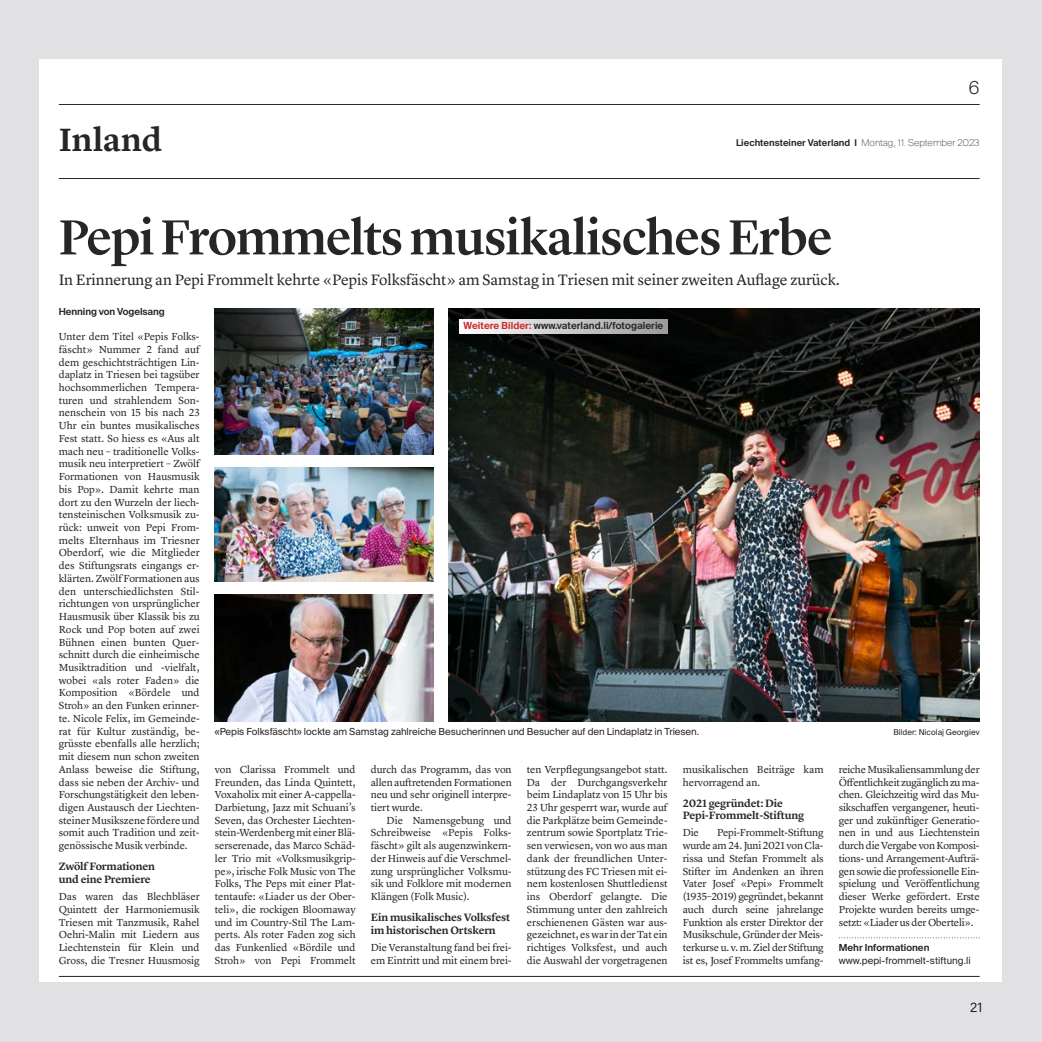
<style>
.page{position:relative;width:1042px;height:1042px;background:#e1e0e2}
.page>*{position:absolute;margin:0;border:0;box-sizing:border-box;transform-origin:0 0}
.t1{font:500 51.1px "Lyon Display";letter-spacing:-.015em;color:#272526}
.t2{font:600 33.43px "Lyon Text";color:#272526}
.t3{font:300 17.85px "Suisse Intl";color:#272526}
.t4{font:15.58px "Lyon Text";letter-spacing:-.005em;color:#272526}
.t5{font:14px "Acumin Variable Concept";color:#000}
.t6{font:600 11.03px/12.8px "Lyon Text";letter-spacing:-.01em;color:#272526}
.t7{font:10.67px/12.8px "Lyon Text";letter-spacing:-.005em;color:#272526;text-align:justify}
.t8{font:600 9.8px "Suisse Intl";letter-spacing:.005em;color:#272526}
.t9{font:9.62px "Suisse Intl";letter-spacing:-.005em;color:#272526}
.t10{font:600 9.62px "Suisse Intl";color:#272526}
.t11{font:600 9.45px "Suisse Intl";color:#272526}
.t12{font:8.05px "Suisse Intl";color:#272526}
.s1{font-weight:100}
.s2{color:#cc262a}
</style>
<div class="page">
<div style="left:40px;top:60px;width:962px;height:922px;background:#fff"></div>
<hr style="left:59px;top:976px;width:920px;height:1px;background:#272526">
<svg style="left:839px;top:937px;width:140px;height:1px"></svg>
<img style="left:449px;top:308px;width:530px;height:414px">
<img style="left:215px;top:308px;width:219px;height:147px">
<img style="left:215px;top:467px;width:219px;height:115px">
<img style="left:215px;top:595px;width:219px;height:127px">
<img style="left:460px;top:319px;width:207px;height:14px">
<hr style="left:59px;top:104px;width:920px;height:1px;background:#272526">
<hr style="left:59px;top:178px;width:920px;height:1px;background:#272526">
<h2 class="t2" style="left:59px;top:114px;width:105px">Inland</h2>
<h3 class="t3" style="left:969px;top:78px;width:12px">6</h3>
<p class="t11" style="left:736px;top:137px;width:245px">Liechtensteiner Vaterland I <span class="s1">Montag, 11. September 2023</span></p>
<h1 class="t1" style="left:59px;top:199px;width:775px">Pepi Frommelts musikalisches Erbe</h1>
<h3 class="t4" style="left:59px;top:267px;width:782px">In Erinnerung an Pepi Frommelt kehrte «Pepis Folksfäscht» am Samstag in Triesen mit seiner zweiten Auflage zurück.</h3>
<p class="t10" style="left:59px;top:306px;width:107px">Henning von Vogelsang</p>
<p class="t7" style="left:59px;top:329px;width:142px">Unter dem Titel «Pepis Folks&shy;fäscht» Nummer 2 fand auf dem geschichtsträchtigen Lin&shy;daplatz in Triesen bei tagsüber hochsommerlichen Tempera&shy;turen und strahlendem Son&shy;nenschein von 15 bis nach 23<br>Uhr ein buntes musikalisches Fest statt. So hiess es «Aus alt mach neu – traditionelle Volks&shy;musik neu interpretiert – Zwölf Formationen von Hausmusik bis Pop». Damit kehrte man dort zu den Wurzeln der liech&shy;tensteinischen Volksmusik zu&shy;rück: unweit von Pepi From&shy;melts Elternhaus im Triesner Oberdorf, wie die Mitglieder des Stiftungsrats eingangs er&shy;klärten. Zwölf Formationen aus den unterschiedlichsten Stil&shy;richtungen von ursprünglicher Hausmusik über Klassik bis zu Rock und Pop boten auf zwei Bühnen einen bunten Quer&shy;schnitt durch die einheimische Musiktradition und -vielfalt, wobei «als roter Faden» die Komposition «Bördele und Stroh» an den Funken erinner&shy;te. Nicole Felix, im Gemeinde&shy;rat für Kultur zuständig, be&shy;grüsste ebenfalls alle herzlich; mit diesem nun schon zweiten Anlass beweise die Stiftung, dass sie neben der Archiv- und Forschungstätigkeit den leben&shy;digen Austausch der Liechten&shy;steiner Musikszene fördere und somit auch Tradition und zeit&shy;genössische Musik verbinde.</p>
<p class="t6" style="left:59px;top:859px;width:98px">Zwölf Formationen und eine Premiere</p>
<p class="t7" style="left:59px;top:889px;width:142px">Das waren das Blechbläser Quintett der Harmoniemusik Triesen mit Tanzmusik, Rahel Oehri-Malin mit Liedern aus Liechtenstein für Klein und Gross, die Tresner Huusmosig</p>
<p class="t8" style="left:463px;top:320px;width:201px"><span class="s2">Weitere Bilder:</span> www.vaterland.li/fotogalerie</p>
<p class="t9" style="left:215px;top:725px;width:486px">«Pepis Folksfäscht» lockte am Samstag zahlreiche Besucherinnen und Besucher auf den Lindaplatz in Triesen.</p>
<p class="t12" style="left:893px;top:727px;width:88px">Bilder: Nicolaj Georgiev</p>
<p class="t7" style="left:527px;top:762px;width:142px">ten Verpflegungsangebot statt.<br>Da der Durchgangsverkehr beim Lindaplatz von 15 Uhr bis 23 Uhr gesperrt war, wurde auf die Parkplätze beim Gemeinde&shy;zentrum sowie Sportplatz Trie&shy;sen verwiesen, von wo aus man dank der freundlichen Unter&shy;stützung des FC Triesen mit ei&shy;nem kostenlosen Shuttledienst ins Oberdorf gelangte. Die Stimmung unter den zahlreich erschienenen Gästen war aus&shy;gezeichnet, es war in der Tat ein richtiges Volksfest, und auch die Auswahl der vorgetragenen</p>
<p class="t7" style="left:683px;top:762px;width:142px">musikalischen Beiträge kam hervorragend an.</p>
<p class="t7" style="left:215px;top:762px;width:142px">von Clarissa Frommelt und Freunden, das Linda Quintett, Voxaholix mit einer A-cappella-Darbietung, Jazz mit Schuani’s Seven, das Orchester Liechten&shy;stein-Werdenberg mit einer Blä&shy;serserenade, das Marco Schäd&shy;ler Trio mit «Volksmusikgrip&shy;pe», irische Folk Music von The Folks, The Peps mit einer Plat&shy;tentaufe: «Liader us der Ober&shy;teli», die rockigen Bloomaway und im Country-Stil The Lam&shy;perts. Als roter Faden zog sich das Funkenlied «Bördile und Stroh» von Pepi Frommelt</p>
<p class="t7" style="left:371px;top:762px;width:142px">durch das Programm, das von allen auftretenden Formationen neu und sehr originell interpre&shy;tiert wurde.</p>
<p class="t7" style="left:839px;top:762px;width:142px">reiche Musikaliensammlung der Öffentlichkeit zugänglich zu ma&shy;chen. Gleichzeitig wird das Mu&shy;sikschaffen vergangener, heuti&shy;ger und zukünftiger Generatio&shy;nen in und aus Liechtenstein durch die Vergabe von Komposi&shy;tions- und Arrangement-Aufträ&shy;gen sowie die professionelle Ein&shy;spielung und Veröffentlichung dieser Werke gefördert. Erste Projekte wurden bereits umge&shy;setzt: «Liader us der Oberteli».</p>
<p class="t10" style="left:839px;top:942px;width:92px">Mehr Informationen</p>
<p class="t9" style="left:839px;top:954px;width:133px">www.pepi-frommelt-stiftung.li</p>
<p class="t6" style="left:683px;top:795px;width:123px">2021 gegründet: Die<br>Pepi-Frommelt-Stiftung</p>
<p class="t7" style="left:683px;top:825px;width:18px">Die</p>
<p class="t7" style="left:371px;top:813px;width:142px;text-indent:16px">Die Namensgebung und Schreibweise «Pepis Folks&shy;fäscht» gilt als augenzwinkern&shy;der Hinweis auf die Verschmel&shy;zung ursprünglicher Volksmu&shy;sik und Folklore mit modernen Klängen (Folk Music).</p>
<p class="t6" style="left:371px;top:910px;width:141px">Ein musikalisches Volksfest im historischen Ortskern</p>
<p class="t7" style="left:371px;top:940px;width:142px">Die Veranstaltung fand bei frei&shy;em Eintritt und mit einem brei-</p>
<p class="t7" style="left:683px;top:825px;width:142px;text-indent:34px">Pepi-Frommelt-Stiftung wurde am 24. Juni 2021 von Cla&shy;rissa und Stefan Frommelt als Stifter im Andenken an ihren Vater Josef «Pepi» Frommelt (1935–2019) gegründet, bekannt auch durch seine jahrelange Funktion als erster Direktor der Musikschule, Gründer der Meis&shy;terkurse u. v. m. Ziel der Stiftung ist es, Josef Frommelts umfang-</p>
<h3 class="t5" style="left:970px;top:997px;width:14px">21</h3>
</div>
